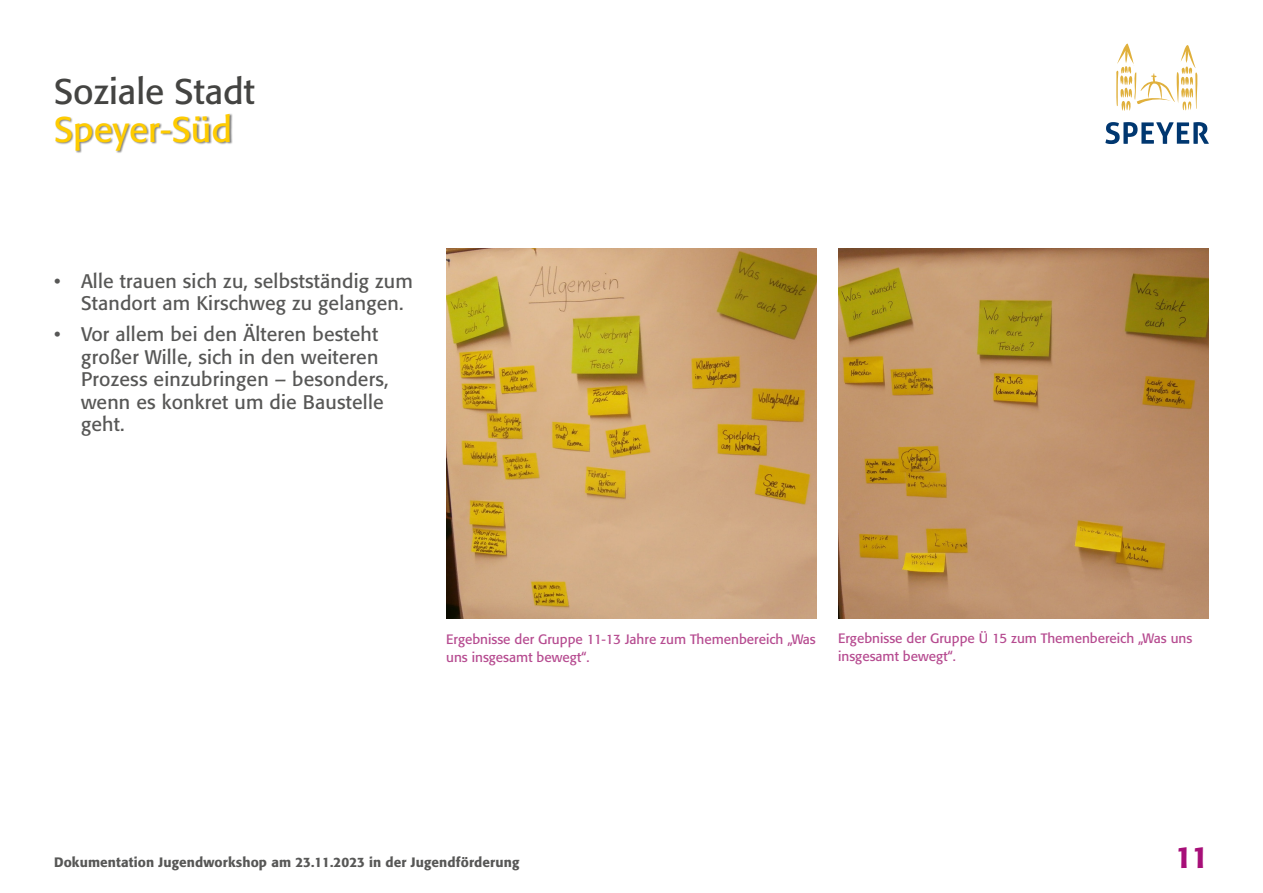
<style>
.page{position:relative;width:1263px;height:893px;background:#fff}
.page>*{position:absolute;margin:0;border:0;box-sizing:border-box;transform-origin:0 0}
.t1{font:35.25px "Formata";color:#444442}
.t2{font:35.25px "Formata";color:#fc0}
.t3{font:500 30px "Formata";color:#a70f78}
.t4{font:19.5px/22.5px "Formata";letter-spacing:.01em;color:#575756}
.t5{font:13.5px/18px "Formata";color:#b64b90}
.t6{font:500 13.5px "Formata";letter-spacing:.01em;color:#575756}
</style>
<div class="page">
<div style="left:56px;top:113px;width:177px;height:40px;background:#000;opacity:.48"></div>
<svg style="left:1116px;top:44px;width:81px;height:67px"></svg>
<svg style="left:1105px;top:122px;width:104px;height:22px"></svg>
<img style="left:446px;top:249px;width:371px;height:370px">
<img style="left:838px;top:249px;width:371px;height:370px">
<h1 class="t1" style="left:54px;top:71px;width:202px">Soziale Stadt</h1>
<h1 class="t2" style="left:54px;top:108px;width:179px">Speyer-Süd</h1>
<p class="t4" style="left:81px;top:269px;width:333px;text-indent:-27px">• Alle trauen sich zu, selbstständig zum<br>Standort am Kirschweg zu gelangen.</p>
<p class="t4" style="left:81px;top:323px;width:309px;text-indent:-27px">• Vor allem bei den Älteren besteht großer Wille, sich in den weiteren<br>Prozess einzubringen – besonders, wenn es konkret um die Baustelle geht.</p>
<p class="t5" style="left:446px;top:630px;width:371px">Ergebnisse der Gruppe 11-13 Jahre zum Themenbereich „Was uns insgesamt bewegt“.</p>
<p class="t5" style="left:838px;top:629px;width:356px">Ergebnisse der Gruppe Ü 15 zum Themenbereich „Was uns insgesamt bewegt“.</p>
<p class="t6" style="left:54px;top:854px;width:467px">Dokumentation Jugendworkshop am 23.11.2023 in der Jugendförderung</p>
<h2 class="t3" style="left:1175px;top:839px;width:35px">11</h2>
</div>
